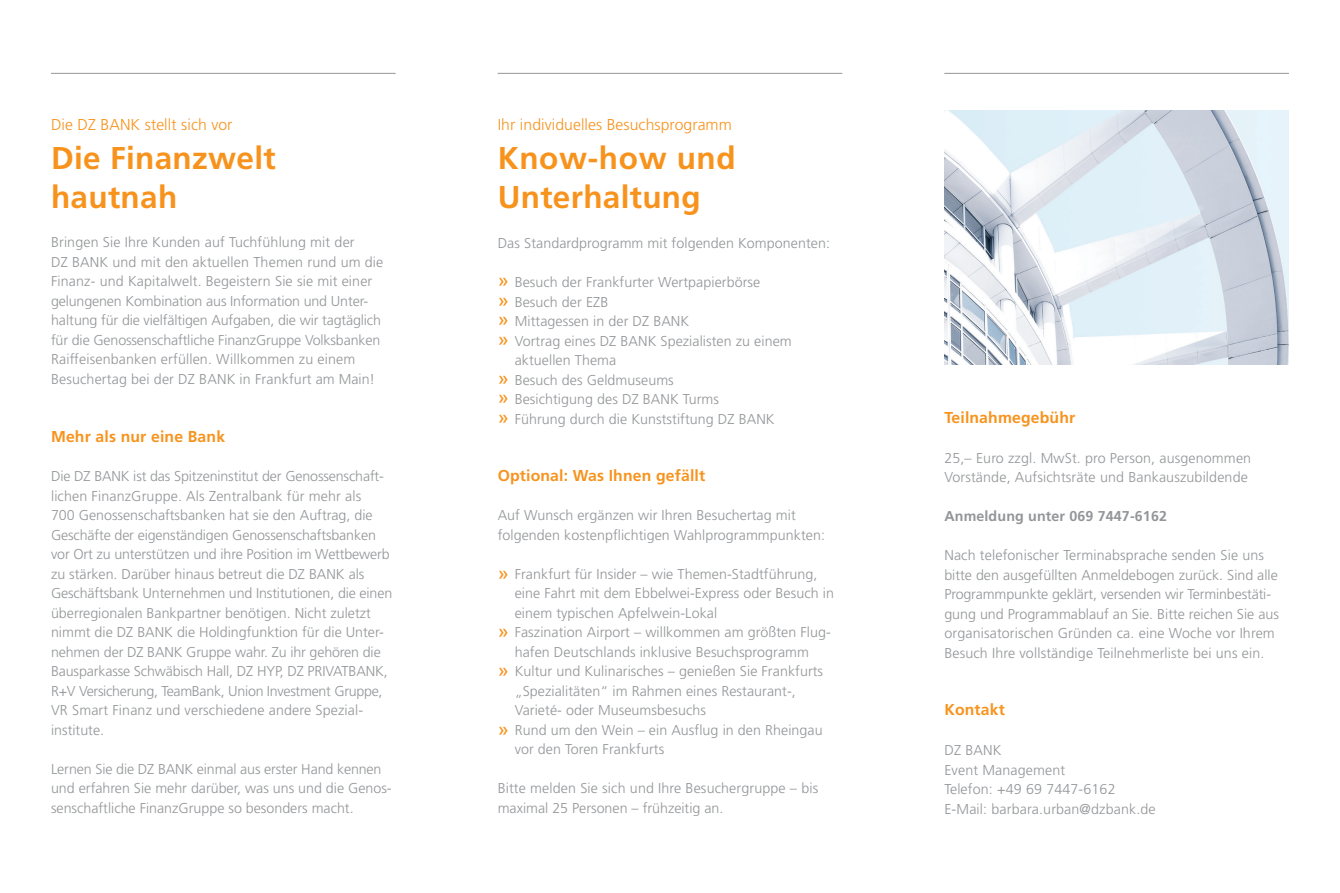
<style>
.page{position:relative;width:1340px;height:893px;background:#fff}
.page>*{position:absolute;margin:0;border:0;box-sizing:border-box;transform-origin:0 0}
.t1{font:700 31.5px/39px "Frutiger LT Std";letter-spacing:.01em;color:#f7931d}
.t2{font:700 15.75px "Frutiger LT Std";letter-spacing:.01em;color:#f7931d}
.t3{font:300 15.75px "Frutiger LT Std";letter-spacing:.005em;color:#f7931d}
.t4{font:300 14.25px/19.5px "Frutiger LT Std";letter-spacing:.005em;color:#939598}
.t5{font:700 14.25px "Frutiger LT Std";letter-spacing:.01em;color:#939598}
.s1{font-weight:400;font-size:19.5px;color:#f7931d}
</style>
<div class="page">
<img style="left:944px;top:111px;width:344px;height:254px">
<hr style="left:51px;top:73px;width:344px;height:1px;background:#939598">
<hr style="left:497px;top:73px;width:345px;height:1px;background:#939598">
<hr style="left:944px;top:73px;width:344px;height:1px;background:#939598">
<p class="t3" style="left:51px;top:116px;width:183px">Die DZ BANK stellt sich vor</p>
<h1 class="t1" style="left:51px;top:139px;width:226px">Die Finanzwelt hautnah</h1>
<p class="t4" style="left:51px;top:233px;width:334px">Bringen Sie Ihre Kunden auf Tuchfühlung mit der<br>DZ BANK und mit den aktuellen Themen rund um die Finanz- und Kapitalwelt. Begeistern Sie sie mit einer gelungenen Kombination aus Information und Unter&shy;haltung für die vielfältigen Aufgaben, die wir tagtäglich für die Genossenschaftliche FinanzGruppe Volksbanken Raiffeisenbanken erfüllen. Willkommen zu einem Besuchertag bei der DZ BANK in Frankfurt am Main!</p>
<p class="t2" style="left:51px;top:427px;width:175px">Mehr als nur eine Bank</p>
<p class="t4" style="left:51px;top:467px;width:343px">Die DZ BANK ist das Spitzeninstitut der Genossenschaft&shy;lichen FinanzGruppe. Als Zentralbank für mehr als<br>700 Genossenschaftsbanken hat sie den Auftrag, die Geschäfte der eigenständigen Genossenschaftsbanken vor Ort zu unterstützen und ihre Position im Wettbewerb zu stärken. Darüber hinaus betreut die DZ BANK als Geschäftsbank Unternehmen und Institutionen, die einen überregionalen Bankpartner benötigen. Nicht zuletzt nimmt die DZ BANK die Holdingfunktion für die Unter&shy;nehmen der DZ BANK Gruppe wahr. Zu ihr gehören die Bausparkasse Schwäbisch Hall, DZ HYP, DZ PRIVATBANK, R+V Versicherung, TeamBank, Union Investment Gruppe, VR Smart Finanz und verschiedene andere Spezial&shy;institute.</p>
<p class="t4" style="left:51px;top:759px;width:342px">Lernen Sie die DZ BANK einmal aus erster Hand kennen und erfahren Sie mehr darüber, was uns und die Genos&shy;senschaftliche FinanzGruppe so besonders macht.</p>
<p class="t3" style="left:497px;top:116px;width:236px">Ihr individuelles Besuchsprogramm</p>
<h1 class="t1" style="left:497px;top:139px;width:239px">Know-how und<br>Unterhaltung</h1>
<p class="t4" style="left:497px;top:234px;width:334px">Das Standardprogramm mit folgenden Komponenten:</p>
<p class="t4" style="left:497px;top:273px;width:264px"><span class="s1">»</span> Besuch der Frankfurter Wertpapierbörse</p>
<p class="t4" style="left:497px;top:292px;width:112px"><span class="s1">»</span> Besuch der EZB</p>
<p class="t4" style="left:497px;top:312px;width:193px"><span class="s1">»</span> Mittagessen in der DZ BANK</p>
<p class="t4" style="left:497px;top:331px;width:295px"><span class="s1">»</span> Vortrag eines DZ BANK Spezialisten zu einem</p>
<p class="t4" style="left:514px;top:351px;width:103px">aktuellen Thema</p>
<p class="t4" style="left:497px;top:370px;width:178px"><span class="s1">»</span> Besuch des Geldmuseums</p>
<p class="t4" style="left:497px;top:390px;width:223px"><span class="s1">»</span> Besichtigung des DZ BANK Turms</p>
<p class="t4" style="left:497px;top:409px;width:278px"><span class="s1">»</span> Führung durch die Kunststiftung DZ BANK</p>
<p class="t2" style="left:497px;top:466px;width:209px">Optional: Was Ihnen gefällt</p>
<p class="t4" style="left:497px;top:506px;width:329px">Auf Wunsch ergänzen wir Ihren Besuchertag mit folgenden kostenpflichtigen Wahlprogrammpunkten:</p>
<p class="t4" style="left:497px;top:564px;width:321px"><span class="s1">»</span> Frankfurt für Insider – wie Themen-Stadtführung,</p>
<p class="t4" style="left:514px;top:584px;width:321px">eine Fahrt mit dem Ebbelwei-Express oder Besuch in</p>
<p class="t4" style="left:514px;top:603px;width:204px">einem typischen Apfelwein-Lokal</p>
<p class="t4" style="left:497px;top:623px;width:334px"><span class="s1">»</span> Faszination Airport – willkommen am größten Flug-</p>
<p class="t4" style="left:514px;top:642px;width:296px">hafen Deutschlands inklusive Besuchsprogramm</p>
<p class="t4" style="left:497px;top:662px;width:327px"><span class="s1">»</span> Kultur und Kulinarisches – genießen Sie Frankfurts</p>
<p class="t4" style="left:514px;top:681px;width:282px">„Spezialitäten“ im Rahmen eines Restaurant-,</p>
<p class="t4" style="left:514px;top:701px;width:193px">Varieté- oder Museumsbesuchs</p>
<p class="t4" style="left:497px;top:720px;width:326px"><span class="s1">»</span> Rund um den Wein – ein Ausflug in den Rheingau</p>
<p class="t4" style="left:514px;top:740px;width:151px">vor den Toren Frankfurts</p>
<p class="t4" style="left:497px;top:779px;width:322px">Bitte melden Sie sich und Ihre Besuchergruppe – bis maximal 25 Personen – frühzeitig an.</p>
<p class="t2" style="left:944px;top:408px;width:132px">Teilnahmegebühr</p>
<p class="t4" style="left:944px;top:448px;width:308px">25,– Euro zzgl. MwSt. pro Person, ausgenommen<br>Vorstände, Aufsichtsräte und Bankauszubildende</p>
<p class="t5" style="left:944px;top:508px;width:224px">Anmeldung unter 069 7447-6162</p>
<p class="t4" style="left:944px;top:546px;width:336px">Nach telefonischer Terminabsprache senden Sie uns bitte den ausgefüllten Anmeldebogen zurück. Sind alle Programmpunkte geklärt, versenden wir Terminbestäti&shy;gung und Programmablauf an Sie. Bitte reichen Sie aus organisatorischen Gründen ca. eine Woche vor Ihrem Besuch Ihre vollständige Teilnehmerliste bei uns ein.</p>
<p class="t2" style="left:944px;top:700px;width:62px">Kontakt</p>
<p class="t4" style="left:944px;top:741px;width:213px">DZ BANK<br>Event Management<br>Telefon: +49 69 7447-6162<br>E-Mail: barbara.urban@dzbank.de</p>
</div>
